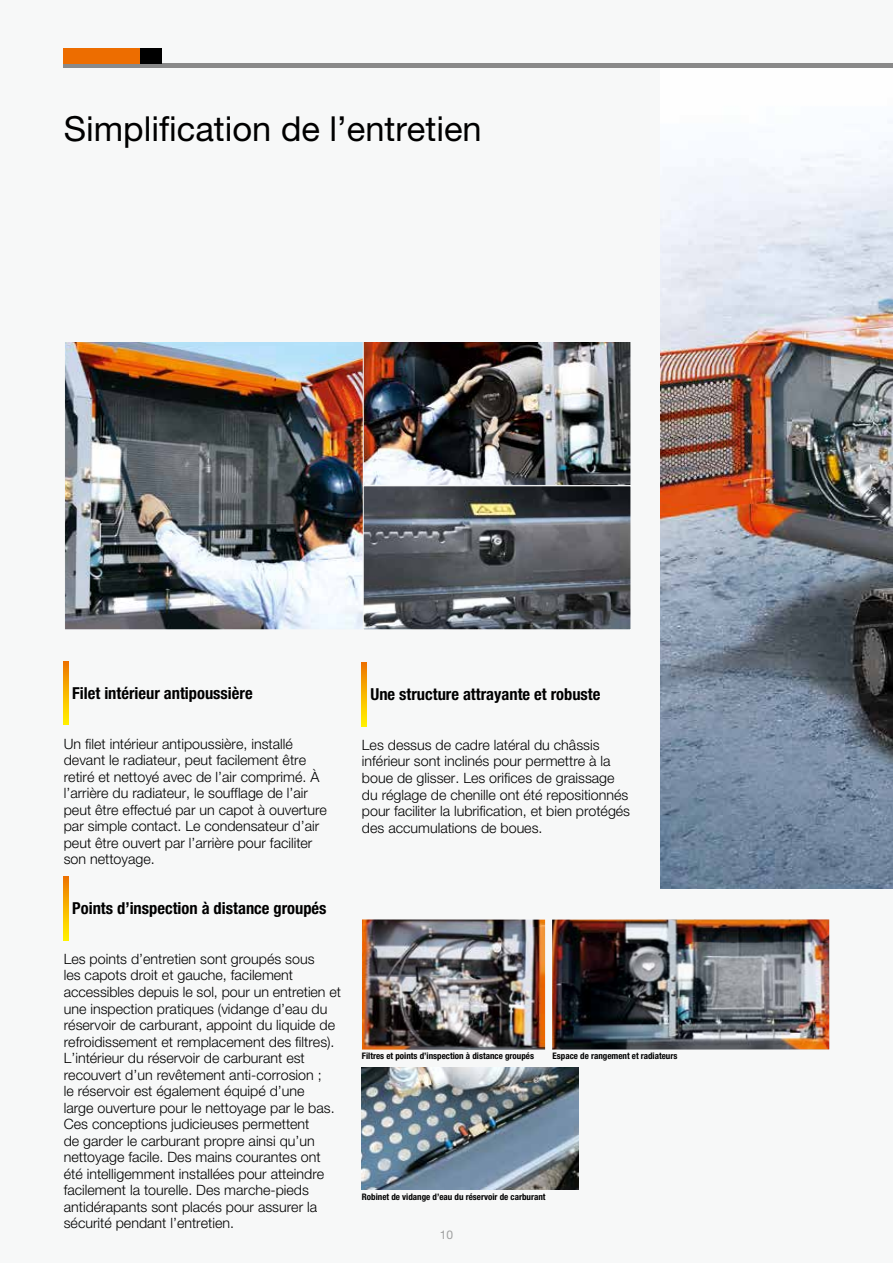
<style>
.page{position:relative;width:893px;height:1263px;background:#f7f8f8}
.page>*{position:absolute;margin:0;border:0;box-sizing:border-box;transform-origin:0 0}
.t1{font:34.5px "Helvetica Neue LT Pro";color:#000}
.t2{font:700 condensed 16.5px "Helvetica Neue LT Pro";color:#000}
.t3{font:300 14.25px/16.5px "Helvetica Neue LT Pro";color:#000}
.t4{font:12px "Helvetica Neue LT Pro";color:#9fa0a0}
.t5{font:700 condensed 9px "Helvetica Neue LT Pro";color:#000}
</style>
<div class="page">
<img style="left:66px;top:343px;width:297px;height:285px">
<div style="left:64px;top:341px;width:304px;height:289px;border:1px solid #f7f8f8"></div>
<img style="left:365px;top:343px;width:264px;height:285px">
<div style="left:363px;top:485px;width:268px;height:145px;border:1px solid #f7f8f8"></div>
<img style="left:660px;top:154px;width:233px;height:734px">
<hr style="left:64px;top:64px;width:829px;height:4px;background:#898989">
<div style="left:64px;top:48px;width:77px;height:16px;background:#ed6d00"></div>
<div style="left:141px;top:48px;width:21px;height:16px;background:#000"></div>
<svg style="left:64px;top:661px;width:4px;height:64px"></svg>
<svg style="left:64px;top:877px;width:4px;height:63px"></svg>
<svg style="left:362px;top:663px;width:4px;height:63px"></svg>
<img style="left:362px;top:1068px;width:216px;height:122px">
<img style="left:552px;top:919px;width:277px;height:130px">
<div style="left:363px;top:341px;width:268px;height:145px;border:1px solid #f7f8f8"></div>
<img style="left:362px;top:919px;width:183px;height:131px">
<h1 class="t1" style="left:64px;top:108px;width:419px">Simplification de l’entretien</h1>
<p class="t2" style="left:72px;top:683px;width:182px">Filet intérieur antipoussière</p>
<p class="t3" style="left:64px;top:735px;width:265px">Un filet intérieur antipoussière, installé devant le radiateur, peut facilement être retiré et nettoyé avec de l’air comprimé. À l’arrière du radiateur, le soufflage de l’air peut être effectué par un capot à ouverture par simple contact. Le condensateur d’air peut être ouvert par l’arrière pour faciliter son nettoyage.</p>
<p class="t2" style="left:72px;top:898px;width:256px">Points d’inspection à distance groupés</p>
<p class="t3" style="left:64px;top:950px;width:279px">Les points d’entretien sont groupés sous<br>les capots droit et gauche, facilement accessibles depuis le sol, pour un entretien et une inspection pratiques (vidange d’eau du réservoir de carburant, appoint du liquide de refroidissement et remplacement des filtres).<br>L’intérieur du réservoir de carburant est recouvert d’un revêtement anti-corrosion ;<br>le réservoir est également équipé d’une<br>large ouverture pour le nettoyage par le bas.<br>Ces conceptions judicieuses permettent<br>de garder le carburant propre ainsi qu’un nettoyage facile. Des mains courantes ont été intelligemment installées pour atteindre facilement la tourelle. Des marche-pieds antidérapants sont placés pour assurer la sécurité pendant l’entretien.</p>
<p class="t2" style="left:370px;top:684px;width:231px">Une structure attrayante et robuste</p>
<p class="t3" style="left:362px;top:736px;width:270px">Les dessus de cadre latéral du châssis inférieur sont inclinés pour permettre à la boue de glisser. Les orifices de graissage du réglage de chenille ont été repositionnés pour faciliter la lubrification, et bien protégés des accumulations de boues.</p>
<p class="t5" style="left:362px;top:1051px;width:174px">Filtres et points d’inspection à distance groupés</p>
<p class="t5" style="left:552px;top:1050px;width:126px">Espace de rangement et radiateurs</p>
<p class="t5" style="left:362px;top:1191px;width:185px">Robinet de vidange d’eau du réservoir de carburant</p>
<p class="t4" style="left:440px;top:1228px;width:15px">10</p>
</div>
